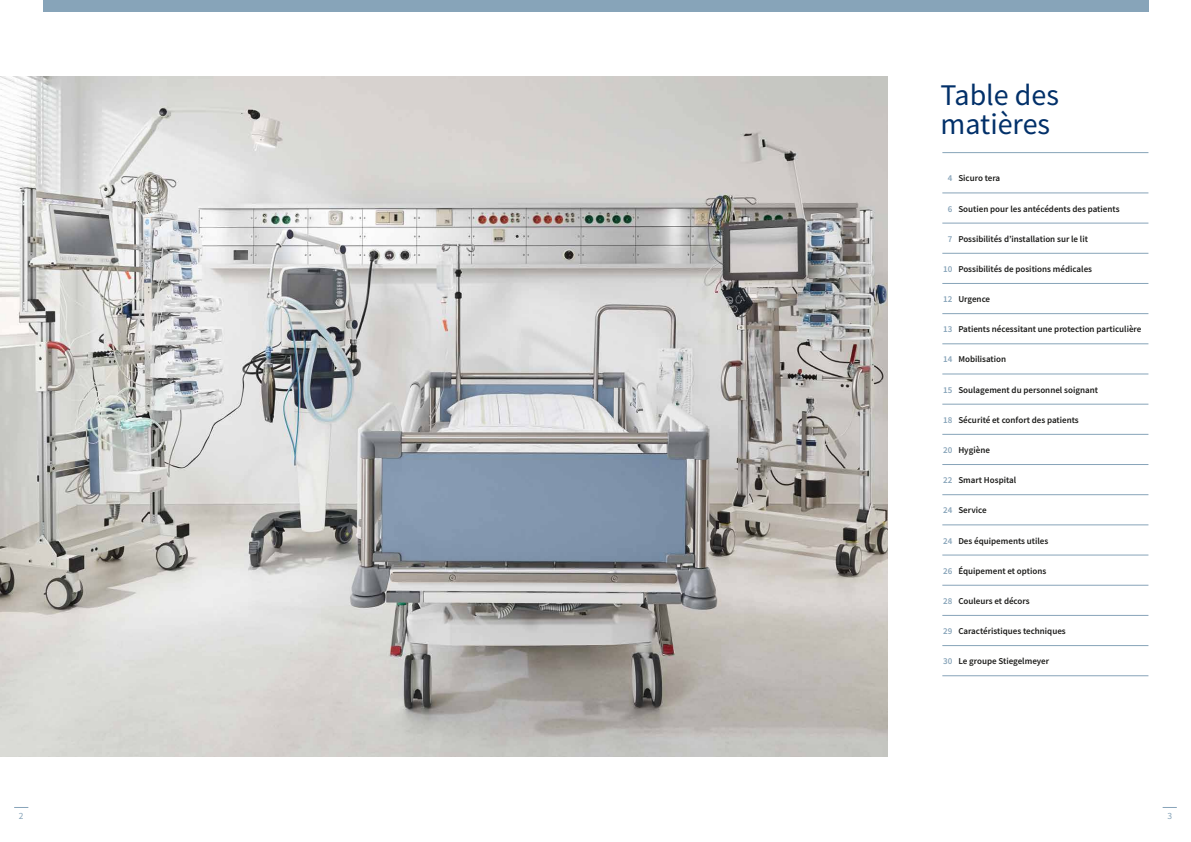
<style>
.page{position:relative;width:1191px;height:842px;background:#fff}
.page>*{position:absolute;margin:0;border:0;box-sizing:border-box;transform-origin:0 0}
.t1{font:30px/29px "Source Sans Pro";color:#023069}
.t2{font:9.5px "Source Sans Pro";color:#87a4b9}
.t3{font:600 9px "Source Sans Pro";color:#1a1a18}
.s1{color:#87a4b9}
</style>
<div class="page">
<svg style="left:1162px;top:807px;width:14px;height:1px"></svg>
<svg style="left:14px;top:807px;width:14px;height:1px"></svg>
<img style="left:0;top:77px;width:887px;height:680px">
<div style="left:43px;top:0;width:1105px;height:11px;background:#87a4b9"></div>
<hr style="left:942px;top:193px;width:206px;height:1px;background:#87a4b9">
<hr style="left:942px;top:223px;width:206px;height:1px;background:#87a4b9">
<hr style="left:942px;top:253px;width:206px;height:1px;background:#87a4b9">
<hr style="left:942px;top:283px;width:206px;height:1px;background:#87a4b9">
<hr style="left:942px;top:313px;width:206px;height:1px;background:#87a4b9">
<hr style="left:942px;top:344px;width:206px;height:1px;background:#87a4b9">
<hr style="left:942px;top:374px;width:206px;height:1px;background:#87a4b9">
<hr style="left:942px;top:404px;width:206px;height:1px;background:#87a4b9">
<hr style="left:942px;top:434px;width:206px;height:1px;background:#87a4b9">
<hr style="left:942px;top:464px;width:206px;height:1px;background:#87a4b9">
<hr style="left:942px;top:494px;width:206px;height:1px;background:#87a4b9">
<hr style="left:942px;top:525px;width:206px;height:1px;background:#87a4b9">
<hr style="left:942px;top:555px;width:206px;height:1px;background:#87a4b9">
<hr style="left:942px;top:585px;width:206px;height:1px;background:#87a4b9">
<hr style="left:942px;top:615px;width:206px;height:1px;background:#87a4b9">
<hr style="left:942px;top:645px;width:206px;height:1px;background:#87a4b9">
<hr style="left:942px;top:675px;width:206px;height:1px;background:#87a4b9">
<hr style="left:942px;top:152px;width:206px;height:1px;background:#87a4b9">
<h1 class="t1" style="left:940px;top:80px;width:120px">Table des matières</h1>
<p class="t3" style="left:947px;top:172px;width:54px"><span class="s1">4</span> Sicuro tera</p>
<p class="t3" style="left:947px;top:203px;width:173px"><span class="s1">6</span> Soutien pour les antécédents des patients</p>
<p class="t3" style="left:947px;top:233px;width:142px"><span class="s1">7</span> Possibilités d’installation sur le lit</p>
<p class="t3" style="left:943px;top:263px;width:150px"><span class="s1">10</span> Possibilités de positions médicales</p>
<p class="t3" style="left:943px;top:293px;width:49px"><span class="s1">12</span> Urgence</p>
<p class="t3" style="left:943px;top:323px;width:200px"><span class="s1">13</span> Patients nécessitant une protection particulière</p>
<p class="t3" style="left:943px;top:353px;width:65px"><span class="s1">14</span> Mobilisation</p>
<p class="t3" style="left:943px;top:384px;width:156px"><span class="s1">15</span> Soulagement du personnel soignant</p>
<p class="t3" style="left:943px;top:414px;width:137px"><span class="s1">18</span> Sécurité et confort des patients</p>
<p class="t3" style="left:943px;top:444px;width:48px"><span class="s1">20</span> Hygiène</p>
<p class="t3" style="left:943px;top:474px;width:75px"><span class="s1">22</span> Smart Hospital</p>
<p class="t3" style="left:943px;top:504px;width:45px"><span class="s1">24</span> Service</p>
<p class="t3" style="left:943px;top:535px;width:107px"><span class="s1">24</span> Des équipements utiles</p>
<p class="t3" style="left:943px;top:565px;width:105px"><span class="s1">26</span> Équipement et options</p>
<p class="t3" style="left:943px;top:595px;width:88px"><span class="s1">28</span> Couleurs et décors</p>
<p class="t3" style="left:943px;top:625px;width:124px"><span class="s1">29</span> Caractéristiques techniques</p>
<p class="t3" style="left:943px;top:655px;width:108px"><span class="s1">30</span> Le groupe Stiegelmeyer</p>
<p class="t2" style="left:19px;top:810px;width:6px">2</p>
<p class="t2" style="left:1167px;top:810px;width:6px">3</p>
</div>
